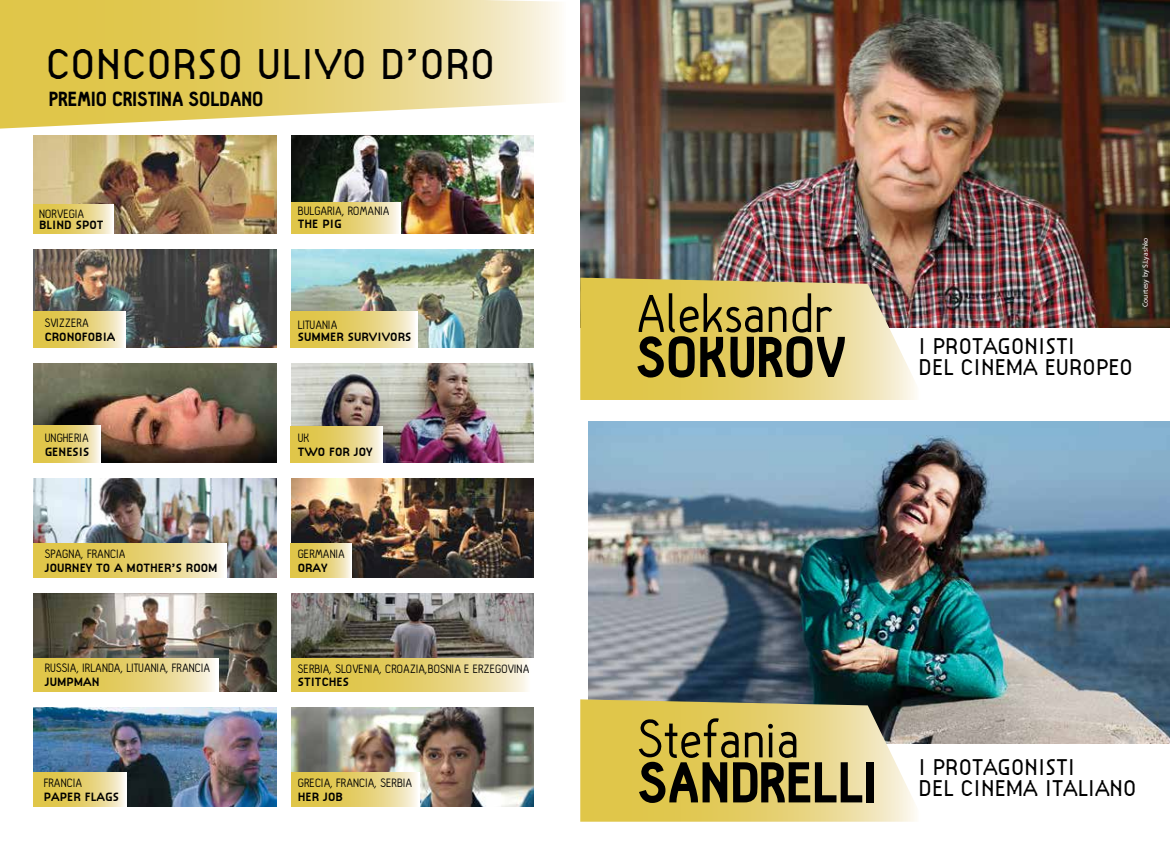
<style>
.page{position:relative;width:1170px;height:851px;background:#fff}
.page>*{position:absolute;margin:0;border:0;box-sizing:border-box;transform-origin:0 0}
.t1{font:56.25px "Hallo Sans";color:#000}
.t2{font:900 56.25px "Hallosans";color:#000}
.t3{font:300 44.88px "Citizen";letter-spacing:-.02em;color:#000}
.t4{font:300 23.75px/21.2px "Citizen";letter-spacing:-.02em;color:#000}
.t5{font:900 20px "Hallosans";color:#000}
.t6{font:12.5px "Hallo Sans";color:#000}
.t7{font:700 12.5px "Citizen";color:#000}
.t8{font:7.5px "Myriad Pro";color:#fff}
</style>
<div class="page">
<img style="left:34px;top:707px;width:242px;height:99px">
<img style="left:291px;top:707px;width:242px;height:99px">
<img style="left:291px;top:593px;width:242px;height:65px">
<img style="left:291px;top:364px;width:242px;height:98px">
<img style="left:291px;top:478px;width:242px;height:99px">
<img style="left:34px;top:364px;width:242px;height:98px">
<img style="left:34px;top:478px;width:242px;height:99px">
<img style="left:34px;top:593px;width:242px;height:98px">
<img style="left:291px;top:249px;width:242px;height:99px">
<img style="left:35px;top:249px;width:241px;height:99px">
<img style="left:34px;top:135px;width:242px;height:99px">
<svg style="left:33px;top:204px;width:80px;height:30px;background:#e6d278"></svg>
<svg style="left:33px;top:311px;width:92px;height:37px;background:#e6d278"></svg>
<svg style="left:33px;top:425px;width:68px;height:37px;background:#e7d379"></svg>
<svg style="left:291px;top:311px;width:126px;height:37px;background:#e6d279"></svg>
<svg style="left:34px;top:658px;width:184px;height:33px;background:#e7d379"></svg>
<svg style="left:34px;top:772px;width:92px;height:33px;background:#e7d279"></svg>
<svg style="left:291px;top:658px;width:236px;height:33px;background:#e6d276"></svg>
<svg style="left:291px;top:772px;width:129px;height:34px;background:#e7d379"></svg>
<svg style="left:34px;top:543px;width:193px;height:34px;background:#e7d379"></svg>
<svg style="left:291px;top:543px;width:60px;height:34px;background:#e6d277"></svg>
<svg style="left:291px;top:426px;width:92px;height:36px;background:#e7d379"></svg>
<img style="left:588px;top:422px;width:581px;height:321px">
<svg style="left:580px;top:699px;width:344px;height:122px;background:#dbc873"></svg>
<svg style="left:0;top:0;width:559px;height:129px;background:#e8d682"></svg>
<img style="left:291px;top:135px;width:242px;height:99px">
<img style="left:580px;top:0;width:589px;height:328px">
<svg style="left:580px;top:277px;width:344px;height:123px;background:#ddc872"></svg>
<svg style="left:291px;top:202px;width:109px;height:32px;background:#e6d278"></svg>
<h2 class="t3" style="left:45px;top:38px;width:452px">CONCORSO ULIVO D’ORO</h2>
<h3 class="t5" style="left:49px;top:88px;width:216px">PREMIO CRISTINA SOLDANO</h3>
<p class="t6" style="left:39px;top:207px;width:47px">NORVEGIA</p>
<p class="t7" style="left:39px;top:217px;width:66px">BLIND SPOT</p>
<p class="t6" style="left:298px;top:204px;width:93px">BULGARIA, ROMANIA</p>
<p class="t7" style="left:298px;top:216px;width:45px">THE PIG</p>
<p class="t6" style="left:45px;top:317px;width:46px">SVIZZERA</p>
<p class="t7" style="left:45px;top:329px;width:72px">CRONOFOBIA</p>
<p class="t6" style="left:298px;top:318px;width:41px">LITUANIA</p>
<p class="t7" style="left:298px;top:329px;width:115px">SUMMER SURVIVORS</p>
<p class="t6" style="left:45px;top:432px;width:46px">UNGHERIA</p>
<p class="t7" style="left:45px;top:444px;width:46px">GENESIS</p>
<p class="t6" style="left:298px;top:432px;width:13px">UK</p>
<p class="t7" style="left:298px;top:444px;width:76px">TWO FOR JOY</p>
<p class="t6" style="left:45px;top:547px;width:82px">SPAGNA, FRANCIA</p>
<p class="t7" style="left:45px;top:560px;width:174px">JOURNEY TO A MOTHER’S ROOM</p>
<p class="t6" style="left:298px;top:547px;width:49px">GERMANIA</p>
<p class="t7" style="left:298px;top:560px;width:31px">ORAY</p>
<p class="t6" style="left:45px;top:661px;width:167px">RUSSIA, IRLANDA, LITUANIA, FRANCIA</p>
<p class="t7" style="left:45px;top:674px;width:56px">JUMPMAN</p>
<p class="t6" style="left:298px;top:662px;width:233px">SERBIA, SLOVENIA, CROAZIA,BOSNIA E ERZEGOVINA</p>
<p class="t7" style="left:298px;top:674px;width:53px">STITCHES</p>
<p class="t6" style="left:44px;top:776px;width:40px">FRANCIA</p>
<p class="t7" style="left:44px;top:789px;width:77px">PAPER FLAGS</p>
<p class="t6" style="left:298px;top:776px;width:116px">GRECIA, FRANCIA, SERBIA</p>
<p class="t7" style="left:298px;top:789px;width:47px">HER JOB</p>
<h1 class="t1" style="left:636px;top:284px;width:197px">Aleksandr</h1>
<h1 class="t2" style="left:636px;top:326px;width:212px">SOKUROV</h1>
<p class="t8" style="left:1140px;top:307px;width:71px;rotate:-90deg">Courtesy by S.Lyashko</p>
<h3 class="t4" style="left:918px;top:335px;width:216px">I PROTAGONISTI<br>DEL CINEMA EUROPEO</h3>
<h1 class="t1" style="left:637px;top:709px;width:164px">Stefania</h1>
<h1 class="t2" style="left:637px;top:751px;width:241px">SANDRELLI</h1>
<h3 class="t4" style="left:918px;top:756px;width:220px">I PROTAGONISTI<br>DEL CINEMA ITALIANO</h3>
</div>
